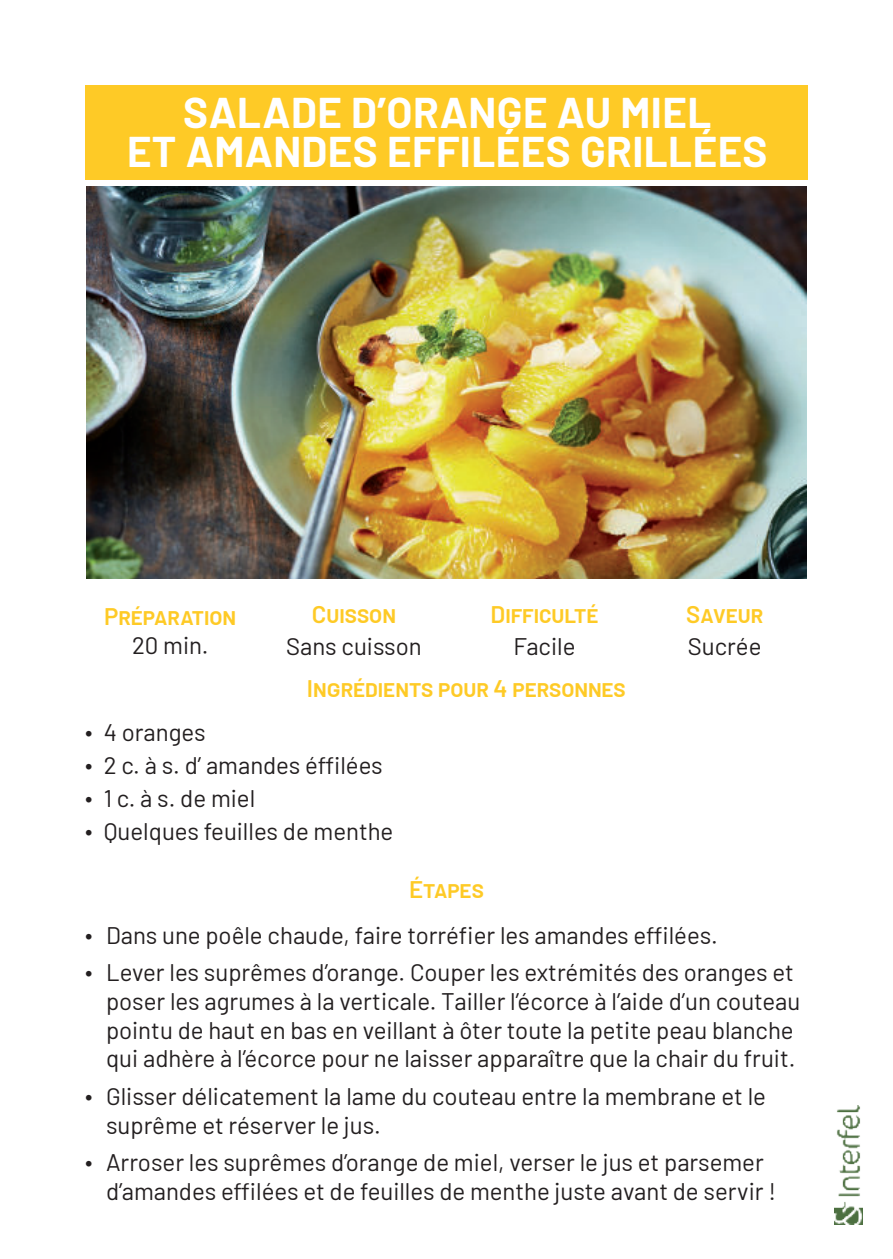
<style>
.page{position:relative;width:893px;height:1259px;background:#fff}
.page>*{position:absolute;margin:0;border:0;box-sizing:border-box;transform-origin:0 0}
.t1{font:700 42px/39px "Barlow";letter-spacing:.01em;color:#fff;text-align:center}
.t2{font:24px/28.8px "Barlow";color:#231f20}
.t3{font:600 24px "Barlow";color:#feca26}
</style>
<div class="page">
<div style="left:85px;top:85px;width:723px;height:94px;background:#feca26"></div>
<img style="left:834px;top:1106px;width:28px;height:119px">
<img style="left:87px;top:186px;width:719px;height:392px">
<h1 class="t1" style="left:127px;top:94px;width:642px">SALADE D’ORANGE AU MIEL<br>ET AMANDES EFFILÉES GRILLÉES</h1>
<p class="t3" style="left:104px;top:598px;width:134px">Préparation</p>
<p class="t2" style="left:132px;top:629px;width:78px">20 min.</p>
<p class="t3" style="left:312px;top:597px;width:86px">Cuisson</p>
<p class="t2" style="left:286px;top:634px;width:137px">Sans cuisson</p>
<p class="t3" style="left:490px;top:597px;width:110px">Difficulté</p>
<p class="t2" style="left:513px;top:634px;width:64px">Facile</p>
<p class="t3" style="left:307px;top:671px;width:320px">Ingrédients pour 4 personnes</p>
<p class="t2" style="left:85px;top:714px;width:310px;line-height:33px">∙ 4 oranges<br>∙ 2 c. à s. d’ amandes éffilées ∙ 1 c. à s. de miel<br>∙ Quelques feuilles de menthe</p>
<p class="t3" style="left:686px;top:597px;width:78px">Saveur</p>
<p class="t2" style="left:688px;top:634px;width:75px">Sucrée</p>
<p class="t3" style="left:409px;top:871px;width:76px">Étapes</p>
<p class="t2" style="left:85px;top:914px;width:710px;line-height:37.2px">∙ Dans une poêle chaude, faire torréfier les amandes effilées.<br>∙ Lever les suprêmes d’orange. Couper les extrémités des oranges et</p>
<p class="t2" style="left:106px;top:989px;width:696px">poser les agrumes à la verticale. Tailler l’écorce à l’aide d’un couteau pointu de haut en bas en veillant à ôter toute la petite peau blanche qui adhère à l’écorce pour ne laisser apparaître que la chair du fruit.</p>
<p class="t2" style="left:106px;top:1079px;width:661px;text-indent:-21px">∙ Glisser délicatement la lame du couteau entre la membrane et le suprême et réserver le jus.</p>
<p class="t2" style="left:106px;top:1146px;width:671px;text-indent:-21px">∙ Arroser les suprêmes d’orange de miel, verser le jus et parsemer d’amandes effilées et de feuilles de menthe juste avant de servir !</p>
</div>
